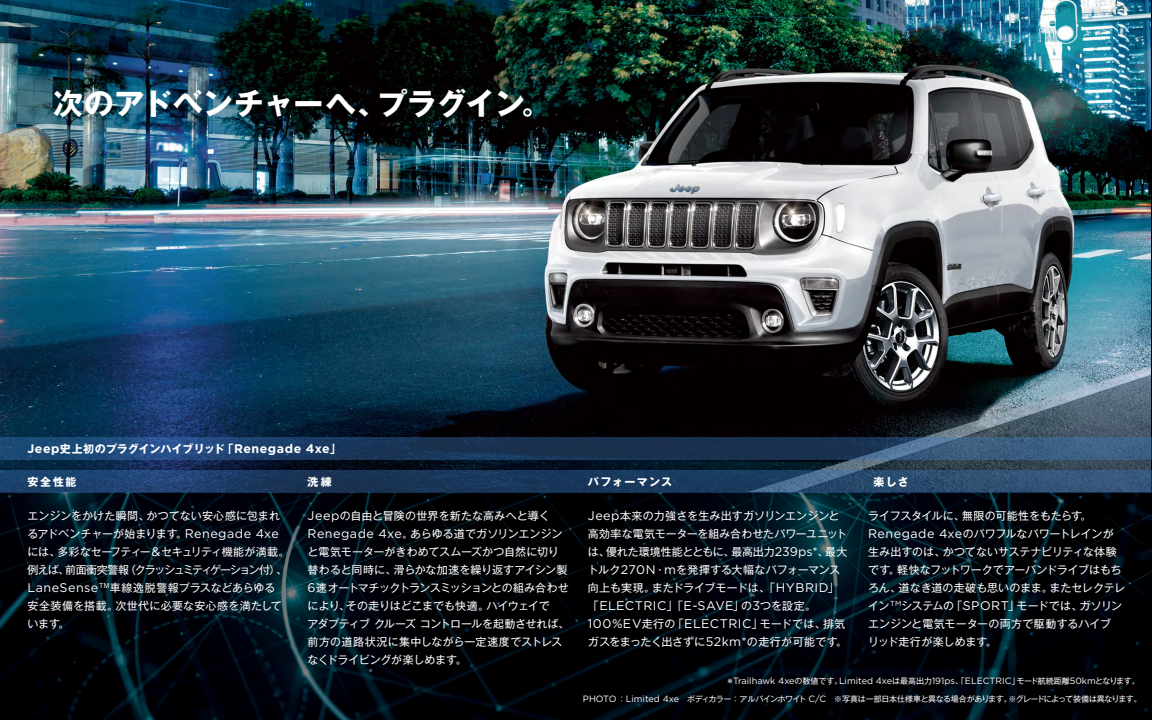
<style>
.page{position:relative;width:1152px;height:720px;background:#fff}
.page>*{position:absolute;margin:0;border:0;box-sizing:border-box;transform-origin:0 0}
.t1{font:700 30px "Gothic MB101 Pro";color:#fff}
.t2{font:12.5px/18px "Gotham";letter-spacing:.035em;color:#fff}
.t3{font:11px/18px "Gothic MB101 Pr 6 N";letter-spacing:-.005em;color:#fff}
.t4{font:700 11px "Gothic MB101 Pro";color:#fff}
.t5{font:700 11px "Gothic MB101 Pro";letter-spacing:.065em;color:#fff}
.t6{font:700 11px "Gothic MB101 Pro";letter-spacing:.115em;color:#fff}
.t7{font:9.1px "Gotham";color:#fff}
.t8{font:8px "Gothic MB101 Pro";letter-spacing:-.045em;color:#fff}
.s1{font-family:"Gotham";font-size:12.4px}
.s2{font-family:"Gotham";font-size:12.5px}
.s3{font-family:"Gothic MB101 Pr 6 N";font-size:11px}
.s4{font-family:"Gothic MB101 Pro";font-size:8px}
.s5{font-family:"Gotham";font-size:9.1px}
</style>
<div class="page">
<img style="left:0;top:0;width:1152px;height:720px">
<h1 class="t1" style="left:53px;top:79px;width:500px">次のアドベンチャーへ、プラグイン。</h1>
<p class="t4" style="left:27px;top:439px;width:315px"><span class="s1">Jeep</span>史上初のプラグインハイブリッド「<span class="s1">Renegade 4xe</span>」</p>
<p class="t5" style="left:27px;top:472px;width:51px">安全性能</p>
<p class="t5" style="left:308px;top:472px;width:26px">洗練</p>
<p class="t6" style="left:588px;top:472px;width:86px">パフォーマンス</p>
<p class="t5" style="left:874px;top:472px;width:37px">楽しさ</p>
<p class="t3" style="left:27px;top:506px;width:264px">エンジンをかけた瞬間、かつてない安心感に包まれるアドベンチャーが始まります。<span class="s2">Renegade 4xe</span>には、多彩なセーフティー＆セキュリティ機能が満載。例えば、前面衝突警報（クラッシュミティゲーション付）、<br><span class="s2">LaneSense</span><sup>TM</sup>車線逸脱警報プラスなどあらゆる<br>安全装備を搭載。次世代に必要な安心感を満たしています。</p>
<p class="t3" style="left:308px;top:506px;width:264px"><span class="s2">Jeep</span>の自由と冒険の世界を新たな高みへと導く<br><span class="s2">Renegade 4xe</span>。あらゆる道でガソリンエンジンと電気モーターがきわめてスムーズかつ自然に切り替わると同時に、滑らかな加速を繰り返すアイシン製<br><span class="s2">6</span>速オートマチックトランスミッションとの組み合わせにより、その走りはどこまでも快適。ハイウェイで<br>アダプティブクルーズコントロールを起動させれば、前方の道路状況に集中しながら一定速度でストレスなくドライビングが楽しめます。</p>
<p class="t3" style="left:588px;top:506px;width:261px"><span class="s2">Jeep</span>本来の力強さを生み出すガソリンエンジンと高効率な電気モーターを組み合わせたパワーユニットは、優れた環境性能とともに、最高出力<span class="s2">239ps*</span>、最大トルク<span class="s2">270N</span>・<span class="s2">m</span>を発揮する大幅なパフォーマンス向上も実現。またドライブモードは、「<span class="s2">HYBRID</span>」</p>
<p class="t2" style="left:588px;top:596px;width:259px"><span class="s3">「</span>ELECTRIC<span class="s3">」「</span>E-SAVE<span class="s3">」の</span>3<span class="s3">つを設定。<br></span>100%EV<span class="s3">走行の「</span>ELECTRIC<span class="s3">」モードでは、排気</span></p>
<p class="t3" style="left:588px;top:632px;width:261px">ガスをまったく出さずに<span class="s2">52km*</span>の走行が可能です。</p>
<p class="t3" style="left:868px;top:506px;width:259px">ライフスタイルに、無限の可能性をもたらす。<br><span class="s2">Renegade 4xe</span>のパワフルなパワートレインが生み出すのは、かつてないサステナビリティな体験です。軽快なフットワークでアーバンドライブはもちろん、道なき道の走破も思いのまま。またセレクテレイン<sup>TM</sup>システムの「<span class="s2">SPORT</span>」モードでは、ガソリンエンジンと電気モーターの両方で駆動するハイブ<br>リッド走行が楽しめます。</p>
<p class="t7" style="left:726px;top:675px;width:415px"><span class="s4">＊</span>Trailhawk 4xe<span class="s4">の数値です。</span>Limited 4xe<span class="s4">は最高出力</span>191ps<span class="s4">、「</span>ELECTRIC<span class="s4">」モード航続距離</span>50km<span class="s4">となります。</span></p>
<p class="t8" style="left:583px;top:692px;width:560px"><span class="s5">PHOTO</span> ：<span class="s5">Limited 4xe</span>　ボディカラー：アルパインホワイト <span class="s5">C/C</span>　※写真は一部日本仕様車と異なる場合があります。※グレードによって装備は異なります。</p>
</div>
